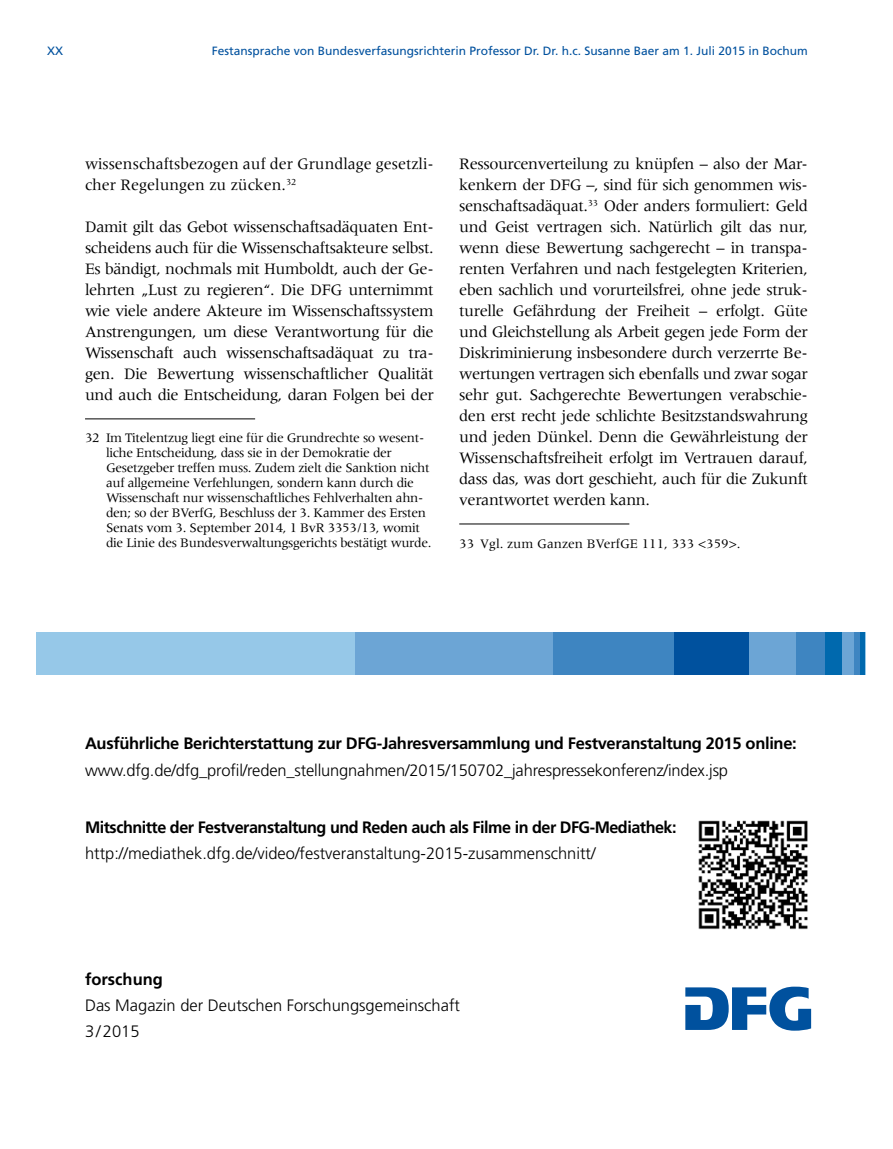
<style>
.page{position:relative;width:893px;height:1149px;background:#fff}
.page>*{position:absolute;margin:0;border:0;box-sizing:border-box;transform-origin:0 0}
.t1{font:16.5px/21px "Meridien LT Std";letter-spacing:-.025em;color:#000;text-align:justify}
.t2{font:300 16.5px/26.2px "Frutiger LT Std";color:#000}
.t3{font:700 16.5px "Frutiger LT Std";letter-spacing:-.02em;color:#000}
.t4{font:16.5px/21px "Meridien LT Std";color:#000}
.t5{font:700 16.5px "Frutiger LT Std";color:#000}
.t6{font:13.5px/15px "Meridien LT Std";letter-spacing:-.025em;color:#000}
.t7{font:13.5px "Meridien LT Std";color:#000}
.t8{font:12px "Frutiger LT Std";color:#00519e}
</style>
<div class="page">
<hr style="left:459px;top:523px;width:170px;height:1px;background:#000">
<hr style="left:85px;top:418px;width:170px;height:1px;background:#000">
<svg style="left:685px;top:986px;width:126px;height:44px"></svg>
<div style="left:36px;top:631px;width:829px;height:43px;background:#96c8e8"></div>
<div style="left:859px;top:631px;width:6px;height:43px;background:#0069ae"></div>
<div style="left:825px;top:631px;width:17px;height:43px;background:#0069ae"></div>
<div style="left:674px;top:631px;width:75px;height:43px;background:#00519e"></div>
<div style="left:854px;top:631px;width:5px;height:43px;background:#3e85c1"></div>
<div style="left:796px;top:631px;width:29px;height:43px;background:#3e85c1"></div>
<div style="left:552px;top:631px;width:122px;height:43px;background:#3e85c1"></div>
<div style="left:842px;top:631px;width:12px;height:43px;background:#6ca5d5"></div>
<div style="left:749px;top:631px;width:47px;height:43px;background:#6ca5d5"></div>
<div style="left:355px;top:631px;width:197px;height:43px;background:#6ca5d5"></div>
<img style="left:698px;top:820px;width:110px;height:110px">
<p class="t8" style="left:47px;top:44px;width:18px">XX</p>
<p class="t8" style="left:212px;top:44px;width:597px">Festansprache von Bundesverfasungsrichterin Professor Dr. Dr. h.c. Susanne Baer am 1. Juli 2015 in Bochum</p>
<p class="t4" style="left:85px;top:153px;width:350px">wissenschaftsbezogen auf der Grundlage gesetzli&shy;cher Regelungen zu zücken.<sup>32</sup></p>
<p class="t1" style="left:85px;top:216px;width:350px">Damit gilt das Gebot wissenschaftsadäquaten Ent&shy;scheidens auch für die Wissenschaftsakteure selbst.<br>Es bändigt, nochmals mit Humboldt, auch der Ge&shy;lehrten „Lust zu regieren“. Die DFG unternimmt wie viele andere Akteure im Wissenschaftssystem Anstrengungen, um diese Verantwortung für die Wissenschaft auch wissenschaftsadäquat zu tra&shy;gen. Die Bewertung wissenschaftlicher Qualität und auch die Entscheidung, daran Folgen bei der</p>
<p class="t6" style="left:106px;top:430px;width:327px;text-indent:-21px">32 Im Titelentzug liegt eine für die Grundrechte so wesent&shy;liche Entscheidung, dass sie in der Demokratie der Gesetzgeber treffen muss. Zudem zielt die Sanktion nicht auf allgemeine Verfehlungen, sondern kann durch die Wissenschaft nur wissenschaftliches Fehlverhalten ahn&shy;den; so der BVerfG, Beschluss der 3. Kammer des Ersten Senats vom 3. September 2014, 1 BvR 3353/13, womit die Linie des Bundesverwaltungsgerichts bestätigt wurde.</p>
<p class="t1" style="left:459px;top:153px;width:350px">Ressourcenverteilung zu knüpfen – also der Mar&shy;kenkern der DFG –, sind für sich genommen wis&shy;senschaftsadäquat.<sup>33</sup> Oder anders formuliert: Geld und Geist vertragen sich. Natürlich gilt das nur, wenn diese Bewertung sachgerecht – in transpa&shy;renten Verfahren und nach festgelegten Kriterien, eben sachlich und vorurteilsfrei, ohne jede struk&shy;turelle Gefährdung der Freiheit – erfolgt. Güte und Gleichstellung als Arbeit gegen jede Form der Diskriminierung insbesondere durch verzerrte Be&shy;wertungen vertragen sich ebenfalls und zwar sogar sehr gut. Sachgerechte Bewertungen verabschie&shy;den erst recht jede schlichte Besitzstandswahrung und jeden Dünkel. Denn die Gewährleistung der Wissenschaftsfreiheit erfolgt im Vertrauen darauf, dass das, was dort geschieht, auch für die Zukunft verantwortet werden kann.</p>
<p class="t7" style="left:459px;top:535px;width:283px">33 Vgl. zum Ganzen BVerfGE 111, 333 &lt;359&gt;.</p>
<p class="t3" style="left:85px;top:733px;width:713px">Ausführliche Berichterstattung zur DFG-Jahresversammlung und Festveranstaltung 2015 online:</p>
<p class="t2" style="left:85px;top:756px;width:645px">www.dfg.de/dfg_profil/reden_stellungnahmen/2015/150702_jahrespressekonferenz/index.jsp</p>
<p class="t3" style="left:85px;top:817px;width:593px">Mitschnitte der Festveranstaltung und Reden auch als Filme in der DFG-Mediathek:</p>
<p class="t2" style="left:85px;top:840px;width:512px">http://mediathek.dfg.de/video/festveranstaltung-2015-zusammenschnitt/</p>
<p class="t5" style="left:85px;top:969px;width:79px">forschung</p>
<p class="t2" style="left:85px;top:992px;width:376px">Das Magazin der Deutschen Forschungsgemeinschaft<br>3/2015</p>
</div>
